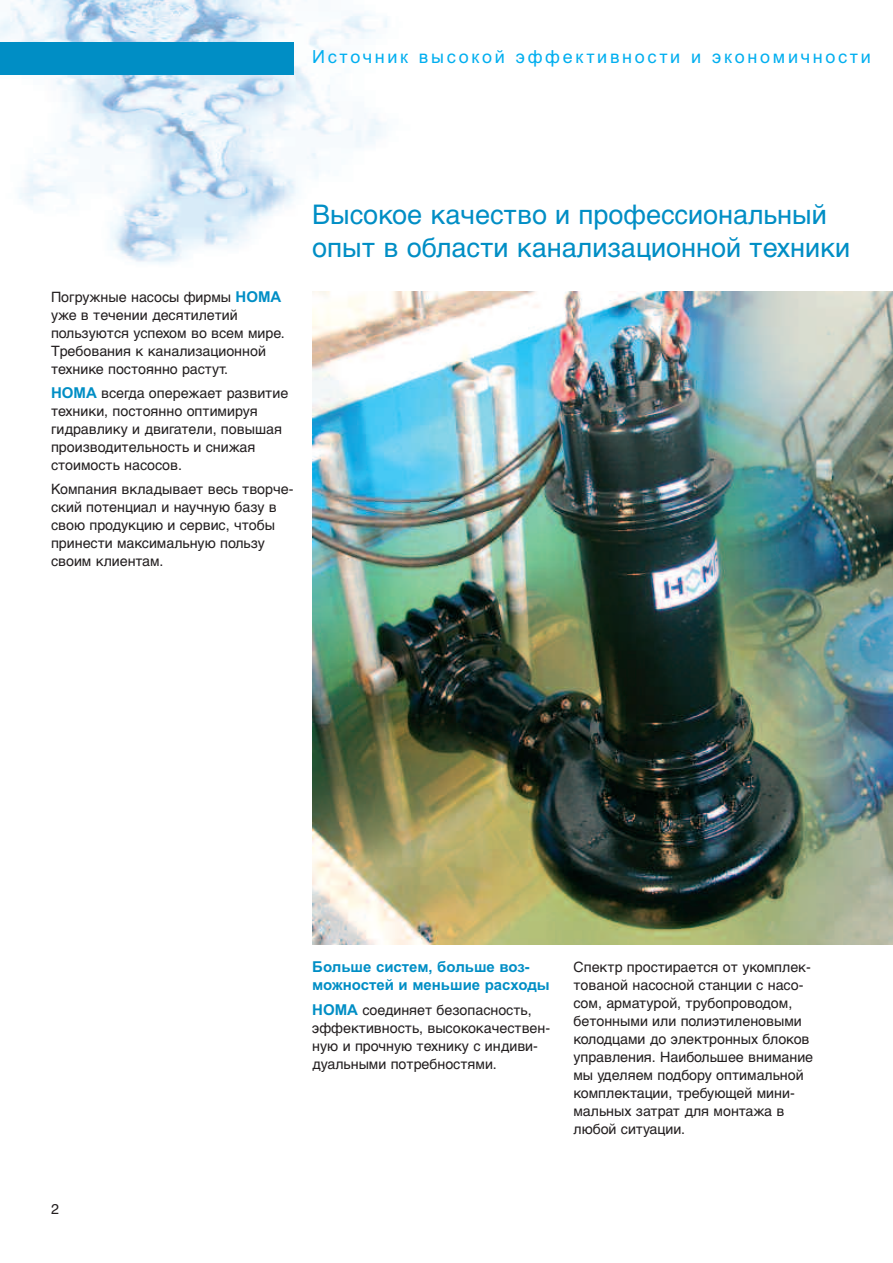
<style>
.page{position:relative;width:893px;height:1263px;background:#fff}
.page>*{position:absolute;margin:0;border:0;box-sizing:border-box;transform-origin:0 0}
.t1{font:27px/33px "Helvetica Cyr Upright";color:#008ec5}
.t2{font:18px "Arial";letter-spacing:.15em;color:#00aeef}
.t3{font:700 15px/18px "Arial";color:#008ec5}
.t4{font:14.25px/18px "Helvetica Cyr Upright";color:#231f20}
.s1{font-family:"Arial";font-weight:700;font-size:15px;color:#008ec5}
</style>
<div class="page">
<img style="left:0;top:0;width:388px;height:293px">
<div style="left:0;top:43px;width:294px;height:32px;background:#008ec5"></div>
<img style="left:313px;top:291px;width:580px;height:654px">
<p class="t2" style="left:312px;top:47px;width:560px">Источник высокой эффективности и экономичности</p>
<p class="t4" style="left:51px;top:289px;width:235px">Погружные насосы фирмы <span class="s1">HOMA </span>уже в течении десятилетий пользуются успехом во всем мире.<br>Требования к канализационной технике постоянно растут.</p>
<p class="t4" style="left:51px;top:385px;width:239px"><span class="s1">HOMA</span> всегда опережает развитие техники, постоянно оптимируя гидравлику и двигатели, повышая производительность и снижая стоимость насосов.</p>
<p class="t4" style="left:51px;top:482px;width:244px">Компания вкладывает весь творче&shy;ский потенциал и научную базу в свою продукцию и сервис, чтобы принести максимальную пользу своим клиентам.</p>
<h1 class="t1" style="left:312px;top:200px;width:539px">Высокое качество и профессиональный опыт в области канализационной техники</h1>
<p class="t4" style="left:51px;top:1201px;width:9px">2</p>
<p class="t3" style="left:312px;top:958px;width:239px">Больше систем, больше воз&shy;можностей и меньшие расходы</p>
<p class="t4" style="left:312px;top:1002px;width:239px"><span class="s1">HOMA</span> соединяет безопасность, эффективность, высококачествен&shy;ную и прочную технику с индиви&shy;дуальными потребностями.</p>
<p class="t4" style="left:573px;top:959px;width:241px">Спектр простирается от укомплек&shy;тованой насосной станции с насо&shy;сом, арматурой, трубопроводом, бетонными или полиэтиленовыми колодцами до электронных блоков управления. Наибольшее внимание мы уделяем подбору оптимальной комплектации, требующей мини&shy;мальных затрат для монтажа в любой ситуации.</p>
</div>
